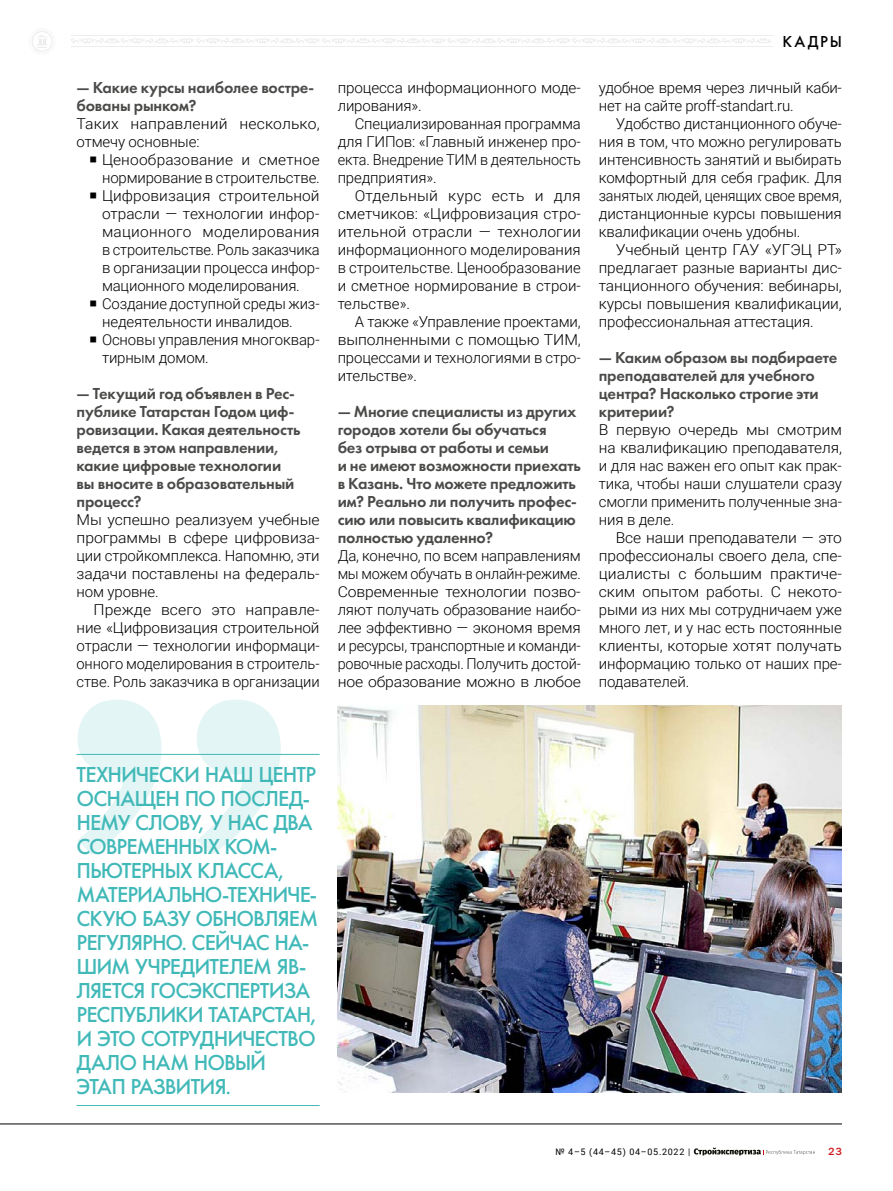
<style>
.page{position:relative;width:893px;height:1191px;background:#fff}
.page>*{position:absolute;margin:0;border:0;box-sizing:border-box;transform-origin:0 0}
.t1{font:22.5px/24px "Futura Medium C";letter-spacing:-.045em;color:#41b9b8}
.t2{font:16.5px/18px "Futura Demi C";letter-spacing:-.01em;color:#4a4a49}
.t3{font:16.5px "Futura Medium C";letter-spacing:.125em;color:#000}
.t4{font:300 15px/18px "Roboto";letter-spacing:-.01em;color:#000;text-align:justify}
.t5{font:300 15px/18px "Roboto";letter-spacing:-.01em;color:#000;text-align:justify;scale:1.05 1}
.t6{font:300 15px/18px "Roboto";letter-spacing:-.01em;color:#000;text-align:justify;scale:1.04 1}
.t7{font:300 15px/18px "Roboto";letter-spacing:.01em;color:#000;scale:1.05 1}
.t8{font:10.5px "Franklin Gothic Medium C";color:#cd171a}
.t9{font:9px "Roboto";letter-spacing:.075em;color:#000}
</style>
<div class="page">
<svg style="left:32px;top:31px;width:20px;height:21px"></svg>
<hr style="left:71px;top:35px;width:124px;height:1px;background:#ededed">
<hr style="left:71px;top:46px;width:124px;height:1px;background:#ededed">
<hr style="left:195px;top:35px;width:577px;height:1px;background:#ededed">
<hr style="left:195px;top:46px;width:577px;height:1px;background:#ededed">
<svg style="left:71px;top:38px;width:700px;height:5px"></svg>
<svg style="left:76px;top:699px;width:205px;height:156px"></svg>
<hr style="left:77px;top:754px;width:243px;height:1px;background:#41b9b8">
<hr style="left:77px;top:1105px;width:243px;height:1px;background:#41b9b8">
<img style="left:338px;top:705px;width:504px;height:387px">
<svg style="left:694px;top:1147px;width:121px;height:8px"></svg>
<hr style="left:0;top:1123px;width:842px;height:1px;background:#000">
<p class="t2" style="left:77px;top:78px;width:239px">— Какие курсы наиболее востре&shy;бованы рынком?</p>
<p class="t7" style="left:77px;top:114px;width:233px">Таких направлений несколько, отмечу основные:</p>
<p class="t4" style="left:102px;top:150px;width:219px;text-align:left">Ценообразование и сметное нормирование в строительстве.<br>Цифровизация строительной отрасли — технологии инфор&shy;мационного моделирования в строительстве. Роль заказчика в организации процесса инфор&shy;мационного моделирования.<br>Создание доступной среды жиз&shy;недеятельности инвалидов.<br>Основы управления многоквар&shy;тирным домом.</p>
<p class="t2" style="left:77px;top:384px;width:225px">— Текущий год объявлен в Рес&shy;публике Татарстан Годом циф&shy;ровизации. Какая деятельность ведется в этом направлении, какие цифровые технологии вы вносите в образовательный процесс?</p>
<p class="t5" style="left:77px;top:510px;width:233px">Мы успешно реализуем учебные программы в сфере цифровиза&shy;ции стройкомплекса. Напомню, эти задачи поставлены на федераль&shy;ном уровне.</p>
<p class="t5" style="left:77px;top:600px;width:233px;text-indent:17px">Прежде всего это направле&shy;ние «Цифровизация строительной отрасли — технологии информаци&shy;онного моделирования в строитель&shy;стве. Роль заказчика в организации</p>
<p class="t4" style="left:338px;top:78px;width:245px">процесса информационного моде&shy;лирования».</p>
<p class="t4" style="left:338px;top:114px;width:245px;text-indent:17px">Специализированная программа для ГИПов: «Главный инженер про&shy;екта. Внедрение ТИМ в деятельность предприятия».</p>
<p class="t5" style="left:338px;top:186px;width:233px;text-indent:17px">Отдельный курс есть и для сметчиков: «Цифровизация стро&shy;ительной отрасли — технологии информационного моделирования в строительстве. Ценообразование и сметное нормирование в строи&shy;тельстве».</p>
<p class="t4" style="left:338px;top:312px;width:245px;text-indent:17px">А также «Управление проектами, выполненными с помощью ТИМ, процессами и технологиями в стро&shy;ительстве».</p>
<p class="t2" style="left:338px;top:402px;width:245px">— Многие специалисты из других городов хотели бы обучаться<br>без отрыва от работы и семьи<br>и не имеют возможности приехать в Казань. Что можете предложить им? Реально ли получить профес&shy;сию или повысить квалификацию полностью удаленно?</p>
<p class="t4" style="left:338px;top:546px;width:245px">Да, конечно, по всем направлениям мы можем обучать в онлайн-режиме.<br>Современные технологии позво&shy;ляют получать образование наибо&shy;лее эффективно — экономя время и ресурсы, транспортные и команди&shy;ровочные расходы. Получить достой&shy;ное образование можно в любое</p>
<p class="t3" style="left:782px;top:32px;width:61px">КАДРЫ</p>
<p class="t4" style="left:599px;top:78px;width:245px">удобное время через личный каби&shy;нет на сайте proff-standart.ru.</p>
<p class="t4" style="left:599px;top:114px;width:245px;text-indent:17px">Удобство дистанционного обуче&shy;ния в том, что можно регулировать интенсивность занятий и выбирать комфортный для себя график. Для занятых людей, ценящих свое время, дистанционные курсы повышения квалификации очень удобны.</p>
<p class="t5" style="left:599px;top:240px;width:233px;text-indent:17px">Учебный центр ГАУ «УГЭЦ РТ» предлагает разные варианты дис&shy;танционного обучения: вебинары, курсы повышения квалификации, профессиональная аттестация.</p>
<p class="t2" style="left:599px;top:348px;width:240px">— Каким образом вы подбираете преподавателей для учебного центра? Насколько строгие эти критерии?</p>
<p class="t5" style="left:599px;top:420px;width:233px">В первую очередь мы смотрим на квалификацию преподавателя, и для нас важен его опыт как прак&shy;тика, чтобы наши слушатели сразу смогли применить полученные зна&shy;ния в деле.</p>
<p class="t6" style="left:599px;top:528px;width:235px;text-indent:17px">Все наши преподаватели — это профессионалы своего дела, спе&shy;циалисты с большим практиче&shy;ским опытом работы. С некото&shy;рыми из них мы сотрудничаем уже много лет, и у нас есть постоянные клиенты, которые хотят получать информацию только от наших пре&shy;подавателей.</p>
<p class="t1" style="left:77px;top:762px;width:243px">ТЕХНИЧЕСКИ НАШ ЦЕНТР<br>ОСНАЩЕН ПО ПОСЛЕД-<br>НЕМУ СЛОВУ, У НАС ДВА<br>СОВРЕМЕННЫХ КОМ-<br>ПЬЮТЕРНЫХ КЛАССА,<br>МАТЕРИАЛЬНО-ТЕХНИЧЕ-<br>СКУЮ БАЗУ ОБНОВЛЯЕМ<br>РЕГУЛЯРНО. СЕЙЧАС НА-<br>ШИМ УЧРЕДИТЕЛЕМ ЯВ-<br>ЛЯЕТСЯ ГОСЭКСПЕРТИЗА<br>РЕСПУБЛИКИ ТАТАРСТАН,<br>И ЭТО СОТРУДНИЧЕСТВО<br>ДАЛО НАМ НОВЫЙ<br>ЭТАП РАЗВИТИЯ.</p>
<p class="t9" style="left:555px;top:1145px;width:136px">№ 4–5 (44–45) 04–05.2022 |</p>
<p class="t8" style="left:828px;top:1146px;width:15px">23</p>
</div>
